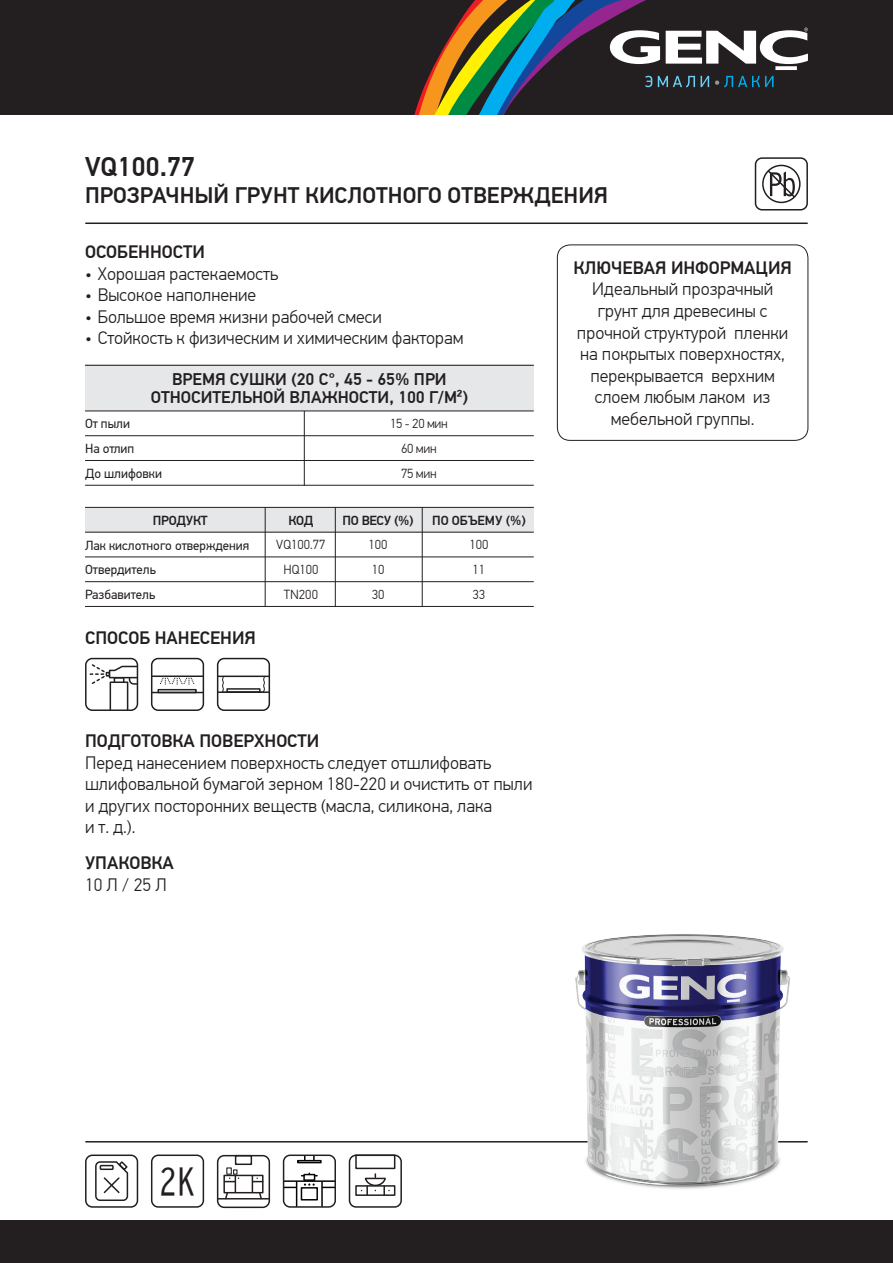
<style>
.page{position:relative;width:893px;height:1263px;background:#fff}
.page>*{position:absolute;margin:0;border:0;box-sizing:border-box;transform-origin:0 0}
.t1{font:39.3px "Interstate Condensed X Light";color:#231f20}
.t2{font:500 27px "PF Din Text Pro";color:#231f20}
.t3{font:500 22.5px "PF Din Text Pro";color:#231f20}
.t4{font:300 18px/21.6px "PF Din Text Pro";color:#231f20;text-align:center}
.t5{font:500 18px "PF Din Text Pro";color:#231f20}
.t6{font:500 16.8px/18px "PF Din Text Pro";color:#231f20;text-align:center}
.t7{font:13.2px/24.8px "PF Din Text Pro";color:#231f20}
.t8{font:300 13.2px/24.8px "PF Din Text Pro";color:#231f20}
.t9{font:500 13.2px "PF Din Text Pro";letter-spacing:-.02em;color:#231f20}
.t10{font:300 13.2px/24.8px "PF Din Text Pro";letter-spacing:-.02em;color:#231f20;text-align:center}
</style>
<div class="page">
<div style="left:0;top:0;width:893px;height:115px;background:#231f20"></div>
<div style="left:0;top:1220px;width:893px;height:43px;background:#231f20"></div>
<svg style="left:414px;top:0;width:394px;height:115px"></svg>
<hr style="left:86px;top:222px;width:721px;height:2px;background:#231f20">
<hr style="left:86px;top:1141px;width:721px;height:1px;background:#231f20">
<div style="left:217px;top:1155px;width:53px;height:53px;border:2px solid #231f20;border-radius:7px"></div>
<hr style="left:218px;top:1198px;width:51px;height:1px;background:#231f20">
<div style="left:235px;top:1155px;width:17px;height:10px;border:2px solid #231f20"></div>
<div style="left:226px;top:1167px;width:6px;height:8px;border:1px solid #231f20"></div>
<svg style="left:224px;top:1169px;width:39px;height:31px"></svg>
<div style="left:85px;top:1154px;width:53px;height:54px;border:2px solid #231f20;border-radius:7px"></div>
<svg style="left:95px;top:1161px;width:34px;height:40px"></svg>
<div style="left:151px;top:1154px;width:53px;height:54px;border:2px solid #231f20;border-radius:7px"></div>
<div style="left:755px;top:157px;width:53px;height:53px;border:2px solid #231f20;border-radius:7px"></div>
<svg style="left:762px;top:164px;width:39px;height:40px"></svg>
<div style="left:557px;top:244px;width:251px;height:197px;border:1px solid #231f20;border-radius:13px"></div>
<div style="left:217px;top:658px;width:53px;height:53px;border:2px solid #231f20;border-radius:7px"></div>
<svg style="left:218px;top:658px;width:51px;height:52px"></svg>
<div style="left:157px;top:689px;width:40px;height:4px;border:2px solid #231f20"></div>
<svg style="left:160px;top:677px;width:34px;height:8px"></svg>
<hr style="left:151px;top:675px;width:53px;height:2px;background:#231f20">
<hr style="left:151px;top:692px;width:53px;height:1px;background:#231f20">
<div style="left:151px;top:658px;width:53px;height:53px;border:2px solid #231f20;border-radius:7px"></div>
<div style="left:85px;top:658px;width:53px;height:53px;border:2px solid #231f20;border-radius:7px"></div>
<svg style="left:90px;top:663px;width:47px;height:47px"></svg>
<div style="left:85px;top:507px;width:449px;height:25px;background:#e6e7e9"></div>
<hr style="left:85px;top:507px;width:449px;height:1px;background:#231f20">
<hr style="left:85px;top:532px;width:449px;height:1px;background:#231f20">
<hr style="left:265px;top:507px;width:1px;height:99px;background:#231f20">
<hr style="left:335px;top:507px;width:1px;height:99px;background:#231f20">
<hr style="left:422px;top:507px;width:1px;height:99px;background:#231f20">
<hr style="left:85px;top:556px;width:449px;height:1px;background:#231f20">
<hr style="left:85px;top:581px;width:449px;height:1px;background:#231f20">
<hr style="left:85px;top:606px;width:449px;height:1px;background:#231f20">
<hr style="left:85px;top:485px;width:449px;height:1px;background:#231f20">
<hr style="left:304px;top:411px;width:1px;height:75px;background:#231f20">
<hr style="left:85px;top:435px;width:449px;height:1px;background:#231f20">
<hr style="left:85px;top:460px;width:449px;height:1px;background:#231f20">
<img style="left:573px;top:934px;width:219px;height:255px">
<div style="left:349px;top:1154px;width:53px;height:54px;border:2px solid #231f20;border-radius:7px"></div>
<div style="left:355px;top:1185px;width:40px;height:11px;border:2px solid #231f20"></div>
<div style="left:355px;top:1154px;width:40px;height:15px;border:2px solid #231f20"></div>
<svg style="left:361px;top:1174px;width:29px;height:21px"></svg>
<svg style="left:286px;top:1173px;width:47px;height:32px"></svg>
<svg style="left:298px;top:1157px;width:23px;height:3px"></svg>
<div style="left:297px;top:1160px;width:25px;height:3px;border:2px solid #040503"></div>
<div style="left:283px;top:1154px;width:53px;height:54px;border:2px solid #231f20;border-radius:7px"></div>
<div style="left:85px;top:365px;width:449px;height:46px;background:#e6e7e9"></div>
<hr style="left:85px;top:411px;width:449px;height:1px;background:#231f20">
<hr style="left:85px;top:365px;width:449px;height:1px;background:#231f20">
<h2 class="t2" style="left:85px;top:151px;width:112px">VQ100.77</h2>
<p class="t3" style="left:85px;top:182px;width:525px">ПРОЗРАЧНЫЙ ГРУНТ КИСЛОТНОГО ОТВЕРЖДЕНИЯ</p>
<p class="t5" style="left:85px;top:241px;width:121px">ОСОБЕННОСТИ</p>
<p class="t4" style="left:85px;top:263px;width:195px">• Хорошая растекаемость</p>
<p class="t4" style="left:85px;top:284px;width:173px">• Высокое наполнение</p>
<p class="t4" style="left:85px;top:306px;width:298px">• Большое время жизни рабочей смеси</p>
<p class="t4" style="left:85px;top:328px;width:380px">• Стойкость к физическим и химическим факторам</p>
<p class="t6" style="left:151px;top:371px;width:319px">ВРЕМЯ СУШКИ (20 C°, 45 - 65% ПРИ<br>ОТНОСИТЕЛЬНОЙ ВЛАЖНОСТИ, 100 г/м²)</p>
<p class="t7" style="left:85px;top:411px;width:47px">От пыли</p>
<p class="t10" style="left:390px;top:412px;width:59px">15 - 20 мин<br>60 мин<br>75 мин</p>
<p class="t7" style="left:85px;top:436px;width:78px">На отлип<br>До шлифовки</p>
<p class="t9" style="left:153px;top:512px;width:56px">ПРОДУКТ</p>
<p class="t9" style="left:288px;top:512px;width:18px">Код</p>
<p class="t9" style="left:343px;top:512px;width:73px">По весу (%)</p>
<p class="t9" style="left:432px;top:512px;width:95px">По объему (%)</p>
<p class="t7" style="left:85px;top:533px;width:166px">Лак кислотного отверждения<br>Отвердитель<br>Разбавитель</p>
<p class="t5" style="left:85px;top:627px;width:172px">СПОСОБ НАНЕСЕНИЯ</p>
<p class="t8" style="left:276px;top:533px;width:51px;text-align:center">VQ100.77<br>HQ100<br>TN200</p>
<p class="t8" style="left:369px;top:533px;width:21px">100<br>10<br>30</p>
<p class="t8" style="left:469px;top:533px;width:21px">100<br>11<br>33</p>
<p class="t5" style="left:85px;top:730px;width:236px">ПОДГОТОВКА ПОВЕРХНОСТИ</p>
<p class="t4" style="left:85px;top:752px;width:449px;text-align:left">Перед нанесением поверхность следует отшлифовать шлифовальной бумагой зерном 180-220 и очистить от пыли и других посторонних веществ (масла, силикона, лака<br>и т. д.).</p>
<p class="t5" style="left:85px;top:852px;width:90px">УПАКОВКА</p>
<p class="t4" style="left:85px;top:874px;width:83px">10 Л / 25 Л</p>
<p class="t5" style="left:573px;top:257px;width:220px">КЛЮЧЕВАЯ ИНФОРМАЦИЯ</p>
<p class="t4" style="left:577px;top:279px;width:213px">Идеальный прозрачный грунт для древесины с прочной структурой пленки на покрытых поверхностях, перекрывается верхним слоем любым лаком из мебельной группы.</p>
<h1 class="t1" style="left:160px;top:1159px;width:37px">2K</h1>
</div>
